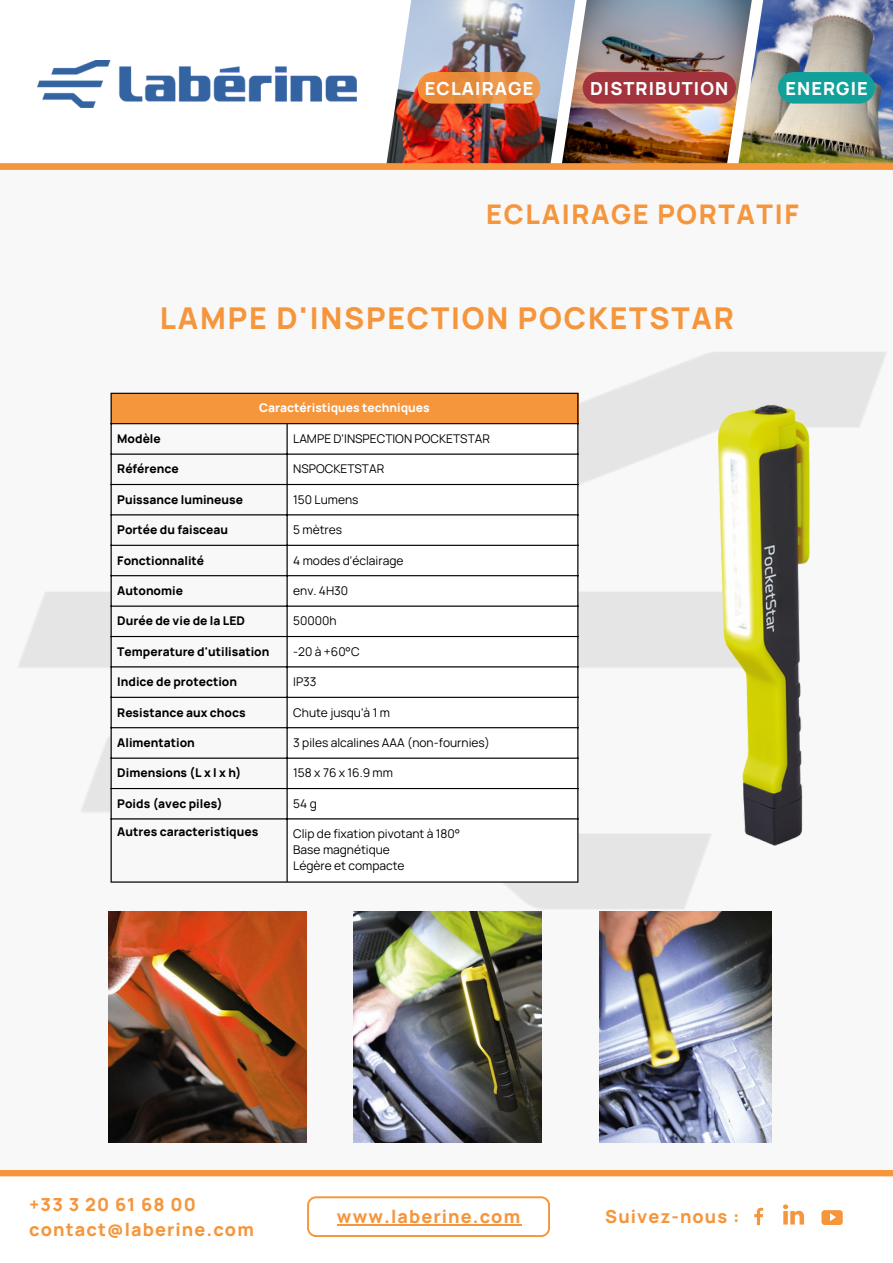
<style>
.page{position:relative;width:893px;height:1263px;background:#fff}
.page>*{position:absolute;margin:0;border:0;box-sizing:border-box;transform-origin:0 0}
.t1{font:800 30px "Manrope";letter-spacing:.06em;color:#f5963c}
.t2{font:800 27px "Manrope";letter-spacing:.06em;color:#f5963c}
.t3{font:800 18px/24.8px "Manrope";letter-spacing:.06em;color:#f5963c}
.t4{font:800 18px "Manrope";letter-spacing:.06em;color:#fff}
.t5{font:12px/16px "Manrope";color:#000}
.t6{font:800 12px "Manrope";color:#000}
.t7{font:800 12px "Manrope";color:#fff}
</style>
<div class="page">
<div style="left:0;top:1169px;width:893px;height:7px;background:#f5963c"></div>
<img style="left:386px;top:0;width:171px;height:163px">
<img style="left:557px;top:0;width:172px;height:163px">
<img style="left:729px;top:0;width:164px;height:163px">
<svg style="left:307px;top:1196px;width:243px;height:41px"></svg>
<hr style="left:337px;top:1224px;width:184px;height:2px;background:#f5963c">
<svg style="left:754px;top:1204px;width:89px;height:22px"></svg>
<div style="left:0;top:167px;width:893px;height:1003px;background:#f8f8f8"></div>
<img style="left:18px;top:352px;width:868px;height:620px">
<div style="left:0;top:163px;width:893px;height:7px;background:#f5963c"></div>
<img style="left:37px;top:61px;width:319px;height:47px">
<div style="left:111px;top:393px;width:467px;height:31px;background:#f5963c"></div>
<svg style="left:112px;top:424px;width:174px;height:457px"></svg>
<svg style="left:288px;top:424px;width:289px;height:457px"></svg>
<hr style="left:111px;top:394px;width:1px;height:487px;background:#000">
<hr style="left:286px;top:424px;width:2px;height:457px;background:#000">
<hr style="left:577px;top:394px;width:1px;height:487px;background:#000">
<hr style="left:111px;top:393px;width:467px;height:1px;background:#000">
<hr style="left:111px;top:423px;width:467px;height:1px;background:#000">
<hr style="left:111px;top:453px;width:467px;height:2px;background:#000">
<hr style="left:111px;top:484px;width:467px;height:1px;background:#000">
<hr style="left:111px;top:514px;width:467px;height:1px;background:#000">
<hr style="left:111px;top:545px;width:467px;height:1px;background:#000">
<hr style="left:111px;top:575px;width:467px;height:1px;background:#000">
<hr style="left:111px;top:605px;width:467px;height:2px;background:#000">
<hr style="left:111px;top:636px;width:467px;height:1px;background:#000">
<hr style="left:111px;top:666px;width:467px;height:1px;background:#000">
<hr style="left:111px;top:697px;width:467px;height:1px;background:#000">
<hr style="left:111px;top:727px;width:467px;height:1px;background:#000">
<hr style="left:111px;top:757px;width:467px;height:2px;background:#000">
<hr style="left:111px;top:788px;width:467px;height:1px;background:#000">
<hr style="left:111px;top:818px;width:467px;height:1px;background:#000">
<hr style="left:111px;top:881px;width:467px;height:1px;background:#000">
<img style="left:599px;top:390px;width:287px;height:464px">
<img style="left:108px;top:912px;width:198px;height:231px">
<img style="left:353px;top:912px;width:188px;height:231px">
<img style="left:599px;top:911px;width:172px;height:231px">
<div style="left:418px;top:72px;width:122px;height:32px;background:#f5963c;border-radius:16px;opacity:.89"></div>
<div style="left:778px;top:72px;width:97px;height:32px;background:#12a19a;border-radius:16px"></div>
<div style="left:583px;top:72px;width:153px;height:32px;background:#a3333d;border-radius:16px"></div>
<h3 class="t4" style="left:425px;top:75px;width:110px">ECLAIRAGE</h3>
<h3 class="t4" style="left:590px;top:75px;width:140px">DISTRIBUTION</h3>
<h3 class="t4" style="left:785px;top:75px;width:84px">ENERGIE</h3>
<h2 class="t2" style="left:486px;top:196px;width:314px">ECLAIRAGE PORTATIF</h2>
<h1 class="t1" style="left:160px;top:297px;width:575px">LAMPE D'INSPECTION POCKETSTAR</h1>
<p class="t7" style="left:259px;top:400px;width:172px">Caractéristiques techniques</p>
<p class="t6" style="left:117px;top:430px;width:45px">Modèle</p>
<p class="t5" style="left:293px;top:430px;width:198px">LAMPE D'INSPECTION POCKETSTAR</p>
<p class="t6" style="left:117px;top:460px;width:63px">Référence</p>
<p class="t5" style="left:293px;top:460px;width:92px">NSPOCKETSTAR</p>
<p class="t6" style="left:117px;top:491px;width:127px">Puissance lumineuse</p>
<p class="t5" style="left:293px;top:491px;width:67px">150 Lumens</p>
<p class="t6" style="left:117px;top:521px;width:112px">Portée du faisceau</p>
<p class="t5" style="left:293px;top:521px;width:50px">5 mètres</p>
<p class="t6" style="left:117px;top:552px;width:88px">Fonctionnalité</p>
<p class="t5" style="left:293px;top:552px;width:112px">4 modes d'éclairage</p>
<p class="t6" style="left:117px;top:582px;width:67px">Autonomie</p>
<p class="t5" style="left:293px;top:582px;width:56px">env. 4H30</p>
<p class="t6" style="left:117px;top:612px;width:129px">Durée de vie de la LED</p>
<p class="t5" style="left:293px;top:612px;width:45px">50000h</p>
<p class="t6" style="left:117px;top:643px;width:154px">Temperature d'utilisation</p>
<p class="t5" style="left:293px;top:643px;width:68px">-20 à +60°C</p>
<p class="t6" style="left:117px;top:673px;width:121px">Indice de protection</p>
<p class="t5" style="left:293px;top:673px;width:25px">IP33</p>
<p class="t6" style="left:117px;top:704px;width:130px">Resistance aux chocs</p>
<p class="t5" style="left:293px;top:704px;width:98px">Chute jusqu'à 1 m</p>
<p class="t6" style="left:117px;top:734px;width:79px">Alimentation</p>
<p class="t5" style="left:293px;top:734px;width:198px">3 piles alcalines AAA (non-fournies)</p>
<p class="t6" style="left:117px;top:764px;width:126px">Dimensions (L x l x h)</p>
<p class="t5" style="left:293px;top:764px;width:101px">158 x 76 x 16.9 mm</p>
<p class="t6" style="left:117px;top:795px;width:107px">Poids (avec piles)</p>
<p class="t5" style="left:293px;top:795px;width:25px">54g</p>
<p class="t6" style="left:117px;top:823px;width:142px">Autres caracteristiques</p>
<p class="t5" style="left:293px;top:825px;width:168px">Clip de fixation pivotant à 180°<br>Base magnétique<br>Légère et compacte</p>
<h3 class="t3" style="left:29px;top:1191px;width:226px">+33 3 20 61 68 00 contact@laberine.com</h3>
<h3 class="t3" style="left:337px;top:1204px;width:185px">www.laberine.com</h3>
<h3 class="t3" style="left:605px;top:1203px;width:136px">Suivez-nous :</h3>
</div>
